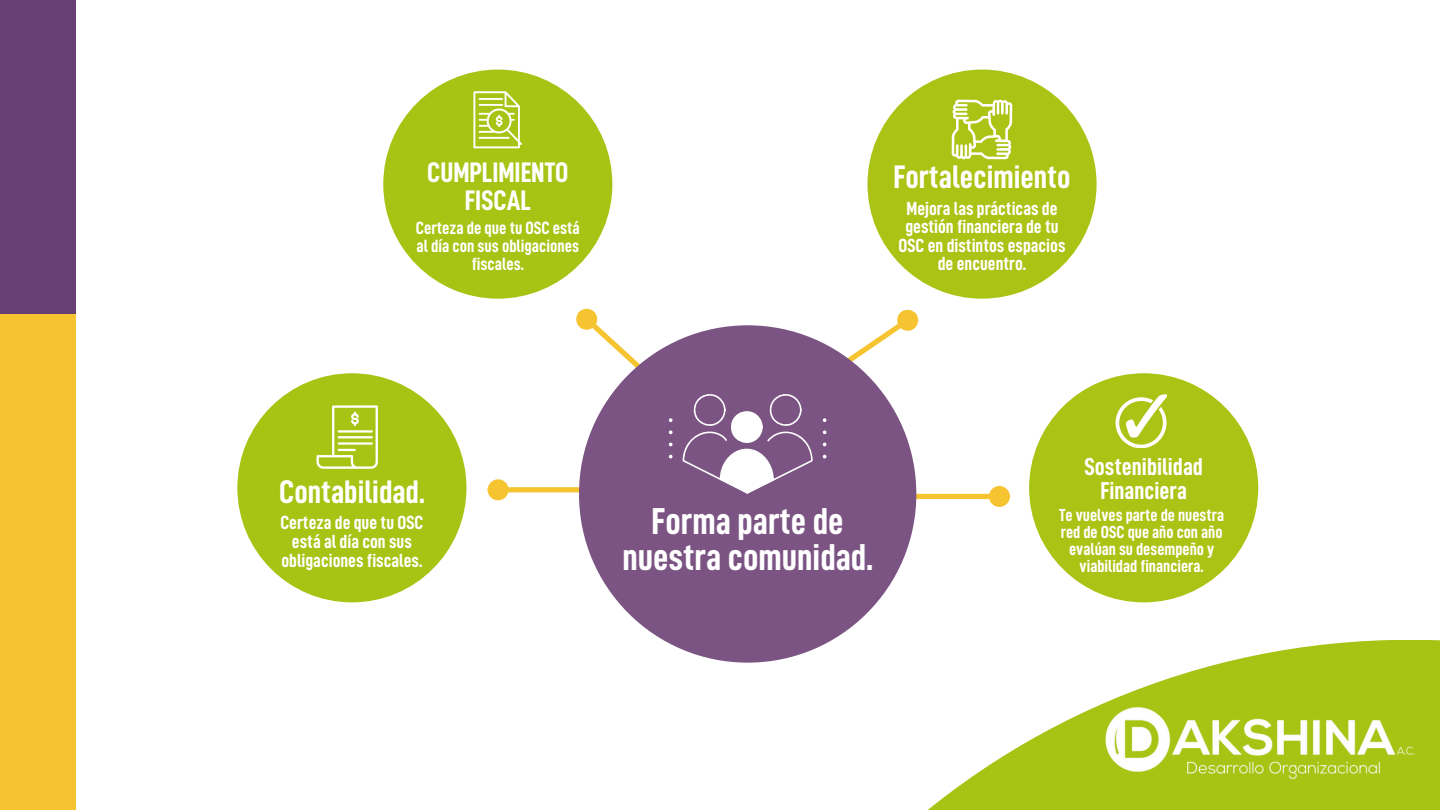
<style>
.page{position:relative;width:1440px;height:810px;background:#fff}
.page>*{position:absolute;margin:0;border:0;box-sizing:border-box;transform-origin:0 0}
.t1{font:37.5px "D DIN Condensed Bold";color:#fff}
.t2{font:32.7px "D DIN Condensed Bold";color:#fff}
.t3{font:28.4px/28.2px "D DIN Condensed Bold";color:#fff;text-align:center}
.t4{font:24.5px "D DIN Condensed Bold";color:#fff}
.t5{font:19px/18.6px "D DIN Condensed Bold";color:#fff;text-align:center}
.t6{font:17.8px/17.6px "D DIN Condensed Bold";color:#fff;text-align:center}
.t7{font:17.5px/17px "D DIN Condensed Bold";color:#fff;text-align:center}
</style>
<div class="page">
<div style="left:0;top:0;width:75px;height:337px;background:#673f72"></div>
<div style="left:0;top:314px;width:75px;height:496px;background:#f6c430"></div>
<svg style="left:670px;top:640px;width:770px;height:170px"></svg>
<img style="left:1097px;top:700px;width:323px;height:86px">
<div style="left:507px;top:487px;width:139px;height:5px;background:#f6c430"></div>
<div style="left:490px;top:482px;width:16px;height:16px;background:#f6c430;border-radius:50%"></div>
<div style="left:488px;top:479px;width:21px;height:21px;border:5px solid #f6c430;border-radius:50%"></div>
<div style="left:690px;top:494px;width:300px;height:5px;background:#f6c430"></div>
<div style="left:992px;top:489px;width:15px;height:15px;background:#f6c430;border-radius:50%"></div>
<div style="left:989px;top:486px;width:21px;height:21px;border:5px solid #f6c430;border-radius:50%"></div>
<svg style="left:576px;top:308px;width:74px;height:73px"></svg>
<div style="left:579px;top:325px;width:337px;height:338px;background:#7b5483;border-radius:50%"></div>
<svg style="left:669px;top:418px;width:4px;height:4px"></svg>
<svg style="left:669px;top:430px;width:4px;height:4px"></svg>
<svg style="left:669px;top:443px;width:4px;height:3px"></svg>
<svg style="left:669px;top:455px;width:4px;height:3px"></svg>
<svg style="left:683px;top:309px;width:243px;height:185px"></svg>
<div style="left:237px;top:373px;width:229px;height:229px;background:#a7c314;border-radius:50%"></div>
<svg style="left:317px;top:405px;width:61px;height:64px"></svg>
<div style="left:867px;top:70px;width:230px;height:229px;background:#abc314;border-radius:50%"></div>
<svg style="left:952px;top:100px;width:60px;height:59px"></svg>
<div style="left:1029px;top:373px;width:229px;height:229px;background:#abc314;border-radius:50%"></div>
<svg style="left:1116px;top:394px;width:51px;height:54px"></svg>
<div style="left:383px;top:70px;width:229px;height:229px;background:#a7c314;border-radius:50%"></div>
<svg style="left:473px;top:91px;width:49px;height:57px"></svg>
<p class="t3" style="left:427px;top:158px;width:143px">CUMPLIMIENTO<br>FISCAL</p>
<p class="t6" style="left:416px;top:220px;width:166px">Certeza de que tu OSC está al día con sus obligaciones fiscales.</p>
<p class="t2" style="left:893px;top:161px;width:179px">Fortalecimiento</p>
<p class="t5" style="left:899px;top:199px;width:168px">Mejora las prácticas de gestión financiera de tu<br>OSC en distintos espacios de encuentro.</p>
<p class="t2" style="left:279px;top:476px;width:147px">Contabilidad.</p>
<p class="t5" style="left:280px;top:514px;width:144px">Certeza de que tu OSC está al día con sus obligaciones fiscales.</p>
<p class="t1" style="left:652px;top:502px;width:194px">Forma parte de</p>
<p class="t1" style="left:622px;top:539px;width:252px">nuestra comunidad.</p>
<p class="t4" style="left:1084px;top:454px;width:120px">Sostenibilidad</p>
<p class="t4" style="left:1100px;top:478px;width:88px">Financiera</p>
<p class="t7" style="left:1059px;top:507px;width:167px">Te vuelves parte de nuestra red de OSC que año con año evalúan su desempeño y viabilidad financiera.</p>
</div>
